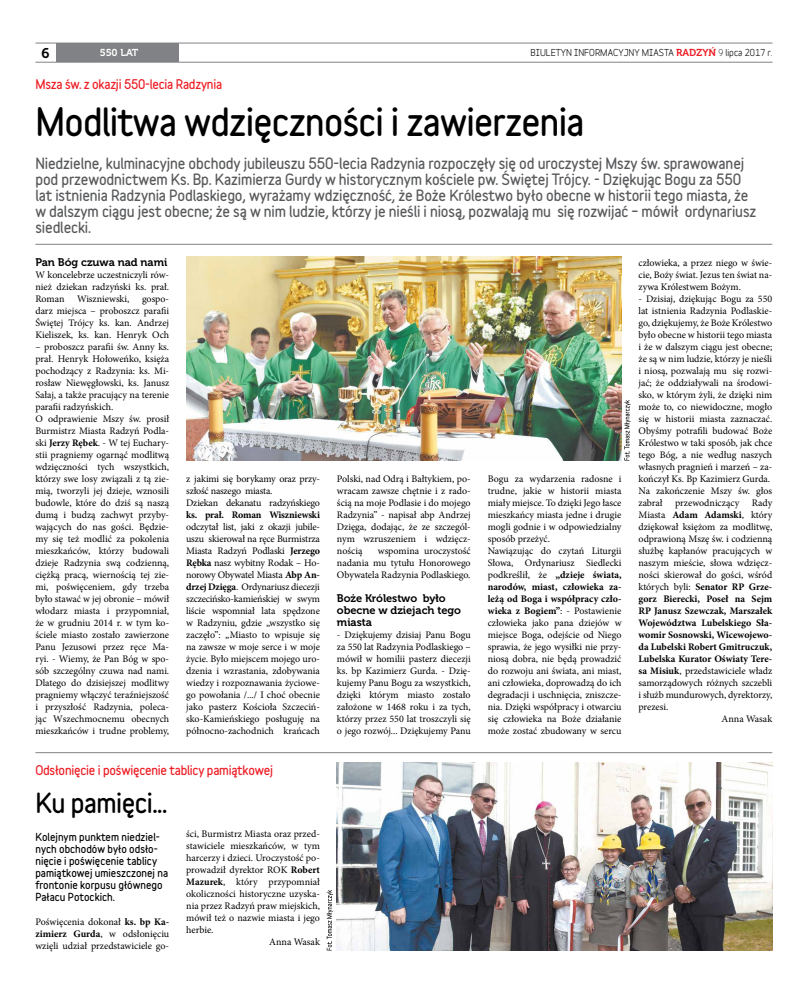
<style>
.page{position:relative;width:808px;height:993px;background:#fff}
.page>*{position:absolute;margin:0;border:0;box-sizing:border-box;transform-origin:0 0}
.t1{font:900 35px "Variable";letter-spacing:-.02em;color:#000}
.t2{font:900 25px "Variable";letter-spacing:-.02em;color:#000}
.t3{font:900 14px/16px "Variable";letter-spacing:-.01em;color:#58595b}
.t4{font:14px "Museo 700";color:#000}
.t5{font:900 12px "Variable";letter-spacing:-.02em;color:#ed1d24}
.t6{font:11px/12px "Museo 700";letter-spacing:-.005em;color:#000}
.t7{font:10px/12px "Minion Pro";letter-spacing:-.005em;color:#000;text-align:justify}
.t8{font:700 10px "Minion Pro";letter-spacing:-.005em;color:#000}
.t9{font:900 10px/12px "Variable";color:#000}
.t10{font:10px "Museo 700";color:#fff}
.t11{font:700 9px "Variable";color:#000}
.s1{font-family:"Museo 700";font-weight:400;font-size:10px;color:#ed1d24}
.s2{font-weight:400}
.s3{font-weight:700}
</style>
<div class="page">
<hr style="left:35px;top:43px;width:737px;height:1px;background:#808285">
<hr style="left:35px;top:62px;width:737px;height:1px;background:#808285">
<div style="left:56px;top:43px;width:123px;height:19px;background:#808285"></div>
<img style="left:186px;top:256px;width:435px;height:204px">
<img style="left:337px;top:762px;width:435px;height:188px">
<hr style="left:35px;top:244px;width:737px;height:1px;background:#808285">
<hr style="left:35px;top:752px;width:737px;height:1px;background:#808285">
<svg style="left:327px;top:890px;width:6px;height:60px"></svg>
<svg style="left:624px;top:400px;width:7px;height:60px"></svg>
<h3 class="t4" style="left:42px;top:45px;width:10px">6</h3>
<p class="t10" style="left:100px;top:47px;width:34px">550 lat</p>
<p class="t11" style="left:531px;top:45px;width:166px">BIULETYN INFORMACYJNY MIASTA <span class="s1">RADZY</span></p>
<p class="t11" style="left:708px;top:45px;width:65px"><span class="s1">Ń</span> <span class="s2">9</span> lipca 2017 r.</p>
<p class="t5" style="left:35px;top:75px;width:188px">Msza św. z okazji 550-lecia Radzynia</p>
<h1 class="t1" style="left:35px;top:95px;width:550px">Modlitwa wdzięczności i zawierzenia</h1>
<p class="t3" style="left:35px;top:155px;width:722px">Niedzielne, kulminacyjne obchody jubileuszu 550-lecia Radzynia rozpoczęły się od uroczystej Mszy św. sprawowanej pod przewodnictwem Ks. Bp. Kazimierza Gurdy w historycznym kościele pw. Świętej Trójcy. - Dziękując Bogu za 550 lat istnienia Radzynia Podlaskiego, wyrażamy wdzięczność, że Boże Królestwo było obecne w historii tego miasta, że w dalszym ciągu jest obecne; że są w nim ludzie, którzy je nieśli i niosą, pozwalają mu się rozwijać – mówił ordynariusz siedlecki.</p>
<p class="t6" style="left:35px;top:256px;width:133px">Pan Bóg czuwa nad nami</p>
<p class="t7" style="left:35px;top:268px;width:135px">W koncelebrze uczestniczyli rów&shy;nież dziekan radzyński ks. prał.<br>Roman</p>
<p class="t7" style="left:77px;top:292px;width:54px">Wiszniewski,</p>
<p class="t7" style="left:35px;top:292px;width:135px;text-indent:107px">gospo&shy;darz miejsca – proboszcz parafii Świętej Trójcy ks. kan. Andrzej Kieliszek, ks. kan. Henryk Och</p>
<p class="t7" style="left:35px;top:340px;width:135px;text-align:left">– proboszcz parafii św. Anny ks. prał. Henryk Hołoweńko, księża pochodzący z Radzynia: ks. Mi&shy;rosław Niewęgłowski, ks. Janusz<br>Sałaj, a także pracujący na terenie parafii radzyńskich.<br>O odprawienie Mszy św. prosił<br>Burmistrz Miasta Radzyń Podla&shy;ski <span class="s3">Jerzy Rębek</span>. - W tej Euchary&shy;stii pragniemy ogarnąć modlitwą wdzięczności tych wszystkich, którzy swe losy związali z tą zie&shy;mią, tworzyli jej dzieje, wznosili budowle, które do dziś są naszą dumą i budzą zachwyt przyby&shy;wających do nas gości. Będzie&shy;my się też modlić za pokolenia mieszkańców, którzy budowali dzieje Radzynia swą codzienną, ciężką pracą, wiernością tej zie&shy;mi, poświęceniem, gdy trzeba było stawać w jej obronie – mówił włodarz miasta i przypomniał, że w grudniu 2014 r. w tym ko&shy;ściele miasto zostało zawierzone<br>Panu Jezusowi przez ręce Ma&shy;ryi. - Wiemy, że Pan Bóg w spo&shy;sób szczególny czuwa nad nami.<br>Dlatego do dzisiejszej modlitwy pragniemy włączyć teraźniejszość i przyszłość Radzynia, poleca&shy;jąc Wszechmocnemu obecnych mieszkańców i trudne problemy,</p>
<p class="t7" style="left:186px;top:472px;width:135px;text-align:left">z jakimi się borykamy oraz przy&shy;szłość naszego miasta.<br>Dziekan dekanatu radzyńskiego</p>
<p class="t8" style="left:186px;top:507px;width:135px">ks. prał. Roman Wiszniewski</p>
<p class="t7" style="left:186px;top:520px;width:135px">odczytał list, jaki z okazji jubile&shy;uszu skierował na ręce Burmistrza Miasta Radzyń Podlaski <span class="s3">Jerzego Rębka</span> nasz wybitny Rodak – Ho&shy;norowy Obywatel Miasta <span class="s3">Abp An&shy;drzej Dzięga</span>. Ordynariusz diecezji szczecińsko-kamieńskiej w swym liście wspomniał lata spędzone w Radzyniu, gdzie „wszystko się zaczęło”: „Miasto to wpisuje się na zawsze w moje serce i w moje życie. Było miejscem mojego uro&shy;dzenia i wzrastania, zdobywania wiedzy i rozpoznawania życiowe&shy;go powołania /.../ I choć obecnie jako pasterz Kościoła Szczeciń&shy;sko-Kamieńskiego posługuję na północno-zachodnich krańcach</p>
<p class="t5" style="left:35px;top:760px;width:239px">Odsłonięcie i poświęcenie tablicy pamiątkowej</p>
<h2 class="t2" style="left:35px;top:783px;width:133px">Ku pamięci...</h2>
<p class="t9" style="left:35px;top:830px;width:134px">Kolejnym punktem niedziel&shy;nych obchodów było odsło&shy;nięcie i poświęcenie tablicy pamiątkowej umieszczonej na frontonie korpusu głównego<br>Pałacu Potockich.</p>
<p class="t7" style="left:35px;top:915px;width:135px">Poświęcenia dokonał <span class="s3">ks. bp Ka&shy;zimierz Gurda</span>, w odsłonięciu wzięli udział przedstawiciele go-</p>
<p class="t7" style="left:186px;top:828px;width:135px">ści, Burmistrz Miasta oraz przed-</p>
<p class="t7" style="left:186px;top:840px;width:135px">stawiciele mieszkańców, w tym</p>
<p class="t7" style="left:186px;top:852px;width:135px">harcerzy i dzieci. Uroczystość po-</p>
<p class="t7" style="left:186px;top:864px;width:135px">prowadził dyrektor ROK <span class="s3">Robert</span></p>
<p class="t7" style="left:186px;top:876px;width:135px"><span class="s3">Mazurek</span>, który przypomniał</p>
<p class="t7" style="left:186px;top:888px;width:135px">okoliczności historyczne uzyska-</p>
<p class="t7" style="left:186px;top:900px;width:135px">nia przez Radzyń praw miejskich,</p>
<p class="t7" style="left:186px;top:912px;width:135px">mówił też o nazwie miasta i jego</p>
<p class="t7" style="left:186px;top:924px;width:29px">herbie.</p>
<p class="t7" style="left:269px;top:936px;width:52px">Anna Wasak</p>
<p class="t7" style="left:337px;top:472px;width:135px">Polski, nad Odrą i Bałtykiem, po&shy;wracam zawsze chętnie i z rado&shy;ścią na moje Podlasie i do mojego Radzynia” - napisał abp Andrzej Dzięga, dodając, że ze szczegól&shy;nym wzruszeniem i wdzięcz&shy;nością</p>
<p class="t7" style="left:337px;top:544px;width:135px;text-indent:41px">wspomina uroczystość nadania mu tytułu Honorowego Obywatela Radzynia Podlaskiego.</p>
<p class="t6" style="left:337px;top:592px;width:126px">Boże Królestwo było obecne w dziejach tego miasta</p>
<p class="t7" style="left:337px;top:628px;width:135px">- Dziękujemy dzisiaj Panu Bogu za 550 lat Radzynia Podlaskiego – mówił w homilii pasterz diecezji ks. bp Kazimierz Gurda. - Dzię&shy;kujemy Panu Bogu za wszystkich, dzięki którym miasto zostało założone w 1468 roku i za tych, którzy przez 550 lat troszczyli się o jego rozwój... Dziękujemy Panu</p>
<p class="t7" style="left:488px;top:472px;width:135px;text-align:left">Bogu za wydarzenia radosne i trudne, jakie w historii miasta miały miejsce. To dzięki Jego łasce mieszkańcy miasta jedne i drugie mogli godnie i w odpowiedzialny sposób przeżyć.<br>Nawiązując do czytań Liturgii<br>Słowa, Ordynariusz Siedlecki podkreślił, że <span class="s3">„dzieje świata, narodów, miast, człowieka za&shy;leżą od Boga i współpracy czło&shy;wieka z Bogiem”</span>: - Postawienie człowieka jako pana dziejów w miejsce Boga, odejście od Niego sprawia, że jego wysiłki nie przy&shy;niosą dobra, nie będą prowadzić do rozwoju ani świata, ani miast, ani człowieka, doprowadzą do ich degradacji i uschnięcia, zniszcze&shy;nia. Dzięki współpracy i otwarciu się człowieka na Boże działanie może zostać zbudowany w sercu</p>
<p class="t7" style="left:638px;top:256px;width:135px">człowieka, a przez niego w świe&shy;cie, Boży świat. Jezus ten świat na&shy;zywa Królestwem Bożym.</p>
<p class="t7" style="left:638px;top:292px;width:135px">- Dzisiaj, dziękując Bogu za 550</p>
<p class="t7" style="left:638px;top:304px;width:135px">lat istnienia Radzynia Podlaskie-</p>
<p class="t7" style="left:638px;top:316px;width:135px">go, dziękujemy, że Boże Królestwo</p>
<p class="t7" style="left:638px;top:328px;width:135px">było obecne w historii tego miasta</p>
<p class="t7" style="left:638px;top:340px;width:135px">i że w dalszym ciągu jest obecne;</p>
<p class="t7" style="left:638px;top:352px;width:135px">że są w nim ludzie, którzy je nieśli</p>
<p class="t7" style="left:638px;top:364px;width:135px">i niosą, pozwalają mu się rozwi-</p>
<p class="t7" style="left:638px;top:376px;width:135px">jać; że oddziaływali na środowi-</p>
<p class="t7" style="left:638px;top:388px;width:135px">sko, w którym żyli, że dzięki nim</p>
<p class="t7" style="left:638px;top:400px;width:135px">może to, co niewidoczne, mogło</p>
<p class="t7" style="left:638px;top:412px;width:135px">się w historii miasta zaznaczać.</p>
<p class="t7" style="left:638px;top:424px;width:135px">Obyśmy potrafili budować Boże</p>
<p class="t7" style="left:638px;top:436px;width:135px">Królestwo w taki sposób, jak chce</p>
<p class="t7" style="left:638px;top:448px;width:135px">tego Bóg, a nie według naszych</p>
<p class="t7" style="left:638px;top:460px;width:135px">własnych pragnień i marzeń – za-</p>
<p class="t7" style="left:638px;top:472px;width:133px">kończył Ks. Bp Kazimierz Gurda.</p>
<p class="t7" style="left:638px;top:484px;width:135px">Na zakończenie Mszy św. głos</p>
<p class="t7" style="left:638px;top:496px;width:135px">zabrał przewodniczący Rady</p>
<p class="t7" style="left:638px;top:508px;width:135px">Miasta <span class="s3">Adam Adamski</span>, który</p>
<p class="t7" style="left:638px;top:520px;width:135px">dziękował księżom za modlitwę,</p>
<p class="t7" style="left:638px;top:532px;width:135px">odprawioną Mszę św. i codzienną</p>
<p class="t7" style="left:638px;top:544px;width:135px">służbę kapłanów pracujących w</p>
<p class="t7" style="left:638px;top:556px;width:135px">naszym mieście, słowa wdzięcz-</p>
<p class="t7" style="left:638px;top:568px;width:135px">ności skierował do gości, wśród</p>
<p class="t8" style="left:638px;top:579px;width:135px"><span class="s2">których byli:</span> Senator RP Grze-</p>
<p class="t8" style="left:638px;top:591px;width:135px">gorz Bierecki, Poseł na Sejm</p>
<p class="t8" style="left:638px;top:603px;width:135px">RP Janusz Szewczak, Marszałek</p>
<p class="t8" style="left:638px;top:615px;width:135px">Województwa Lubelskiego Sła-</p>
<p class="t8" style="left:638px;top:627px;width:135px">womir Sosnowski, Wicewojewo-</p>
<p class="t8" style="left:638px;top:639px;width:135px">da Lubelski Robert Gmitruczuk,</p>
<p class="t8" style="left:638px;top:651px;width:135px">Lubelska Kurator Oświaty Tere-</p>
<p class="t7" style="left:638px;top:664px;width:135px"><span class="s3">sa Misiuk</span>, przedstawiciele władz</p>
<p class="t7" style="left:638px;top:676px;width:135px">samorządowych różnych szczebli</p>
<p class="t7" style="left:638px;top:688px;width:135px">i służb mundurowych, dyrektorzy,</p>
<p class="t7" style="left:638px;top:700px;width:31px">prezesi.</p>
<p class="t7" style="left:722px;top:712px;width:52px">Anna Wasak</p>
</div>
